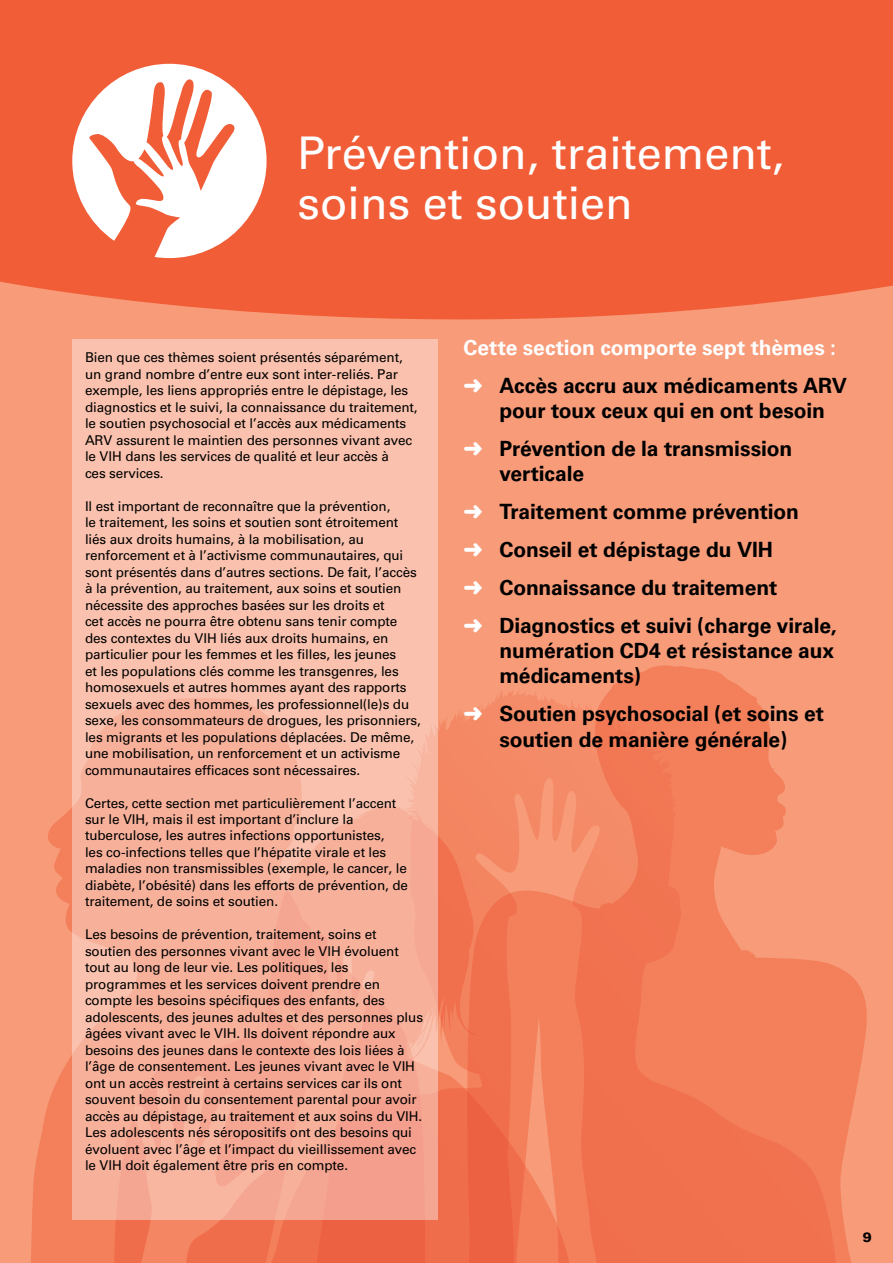
<style>
.page{position:relative;width:893px;height:1263px;background:#fff}
.page>*{position:absolute;margin:0;border:0;box-sizing:border-box;transform-origin:0 0}
.t1{font:45px/49.5px "Univers";color:#fff}
.t2{font:700 21px/38px "Univers";letter-spacing:-.005em;color:#000}
.t3{font:700 21px/38px "Univers";letter-spacing:-.005em;color:#fff}
.t4{font:13.5px/16.5px "Univers";letter-spacing:-.01em;color:#000}
.t5{font:900 13.5px "Univers";color:#000}
.s1{color:#000}
.s2{color:#fff}
</style>
<div class="page">
<div style="left:0;top:34px;width:893px;height:1229px;background:#f79b79"></div>
<svg style="left:31px;top:808px;width:82px;height:455px"></svg>
<svg style="left:612px;top:665px;width:255px;height:598px"></svg>
<svg style="left:438px;top:687px;width:400px;height:576px"></svg>
<svg style="left:113px;top:804px;width:458px;height:459px;background:#f17856"></svg>
<div style="left:0;top:0;width:893px;height:320px;background:#f15d37"></div>
<svg style="left:72px;top:64px;width:195px;height:194px;background:#f9bbab"></svg>
<div style="left:72px;top:339px;width:366px;height:881px;background:linear-gradient(to bottom,#fbc8b3,#f5a892)"></div>
<h1 class="t1" style="left:298px;top:129px;width:488px">Prévention, traitement, soins et soutien</h1>
<p class="t4" style="left:85px;top:349px;width:334px">Bien que ces thèmes soient présentés séparément, un grand nombre d’entre eux sont inter-reliés. Par exemple, les liens appropriés entre le dépistage, les diagnostics et le suivi, la connaissance du traitement, le soutien psychosocial et l’accès aux médicaments ARV assurent le maintien des personnes vivant avec le VIH dans les services de qualité et leur accès à<br>ces services.</p>
<p class="t4" style="left:85px;top:497px;width:337px">Il est important de reconnaître que la prévention,<br>le traitement, les soins et soutien sont étroitement liés aux droits humains, à la mobilisation, au renforcement et à l’activisme communautaires, qui sont présentés dans d’autres sections. De fait, l’accès à la prévention, au traitement, aux soins et soutien nécessite des approches basées sur les droits et<br>cet accès ne pourra être obtenu sans tenir compte des contextes du VIH liés aux droits humains, en particulier pour les femmes et les filles, les jeunes<br>et les populations clés comme les transgenres, les homosexuels et autres hommes ayant des rapports sexuels avec des hommes, les professionnel(le)s du sexe, les consommateurs de drogues, les prisonniers, les migrants et les populations déplacées. De même, une mobilisation, un renforcement et un activisme communautaires efficaces sont nécessaires.</p>
<p class="t4" style="left:85px;top:794px;width:324px">Certes, cette section met particulièrement l’accent sur le VIH, mais il est important d’inclure la tuberculose, les autres infections opportunistes,<br>les co-infections telles que l’hépatite virale et les maladies non transmissibles (exemple, le cancer, le diabète, l’obésité) dans les efforts de prévention, de traitement, de soins et soutien.</p>
<p class="t4" style="left:85px;top:926px;width:340px">Les besoins de prévention, traitement, soins et soutien des personnes vivant avec le VIH évoluent tout au long de leur vie. Les politiques, les programmes et les services doivent prendre en compte les besoins spécifiques des enfants, des adolescents, des jeunes adultes et des personnes plus âgées vivant avec le VIH. Ils doivent répondre aux besoins des jeunes dans le contexte des lois liées à l’âge de consentement. Les jeunes vivant avec le VIH ont un accès restreint à certains services car ils ont souvent besoin du consentement parental pour avoir accès au dépistage, au traitement et aux soins du VIH.<br>Les adolescents nés séropositifs ont des besoins qui évoluent avec l’âge et l’impact du vieillissement avec le VIH doit également être pris en compte.</p>
<h2 class="t3" style="left:463px;top:329px;width:385px">Cette section comporte sept thèmes : ➜ <span class="s1">Accès accru aux médicaments ARV</span></h2>
<h2 class="t2" style="left:463px;top:392px;width:363px;text-indent:36px">pour toux ceux qui en ont besoin <span class="s2">➜</span> Prévention de la transmission</h2>
<h2 class="t2" style="left:463px;top:455px;width:375px;text-indent:36px">verticale<br><span class="s2">➜</span> Traitement comme prévention<br><span class="s2">➜</span> Conseil et dépistage du VIH<br><span class="s2">➜</span> Connaissance du traitement<br><span class="s2">➜</span> Diagnostics et suivi (charge virale,</h2>
<h2 class="t2" style="left:499px;top:638px;width:336px;line-height:25.2px">numération CD4 et résistance aux médicaments)</h2>
<h2 class="t2" style="left:463px;top:701px;width:362px;line-height:25.2px;text-align:center"><span class="s2">➜</span> Soutien psychosocial (et soins et soutien de manière générale)</h2>
<p class="t5" style="left:863px;top:1228px;width:11px">9</p>
</div>
